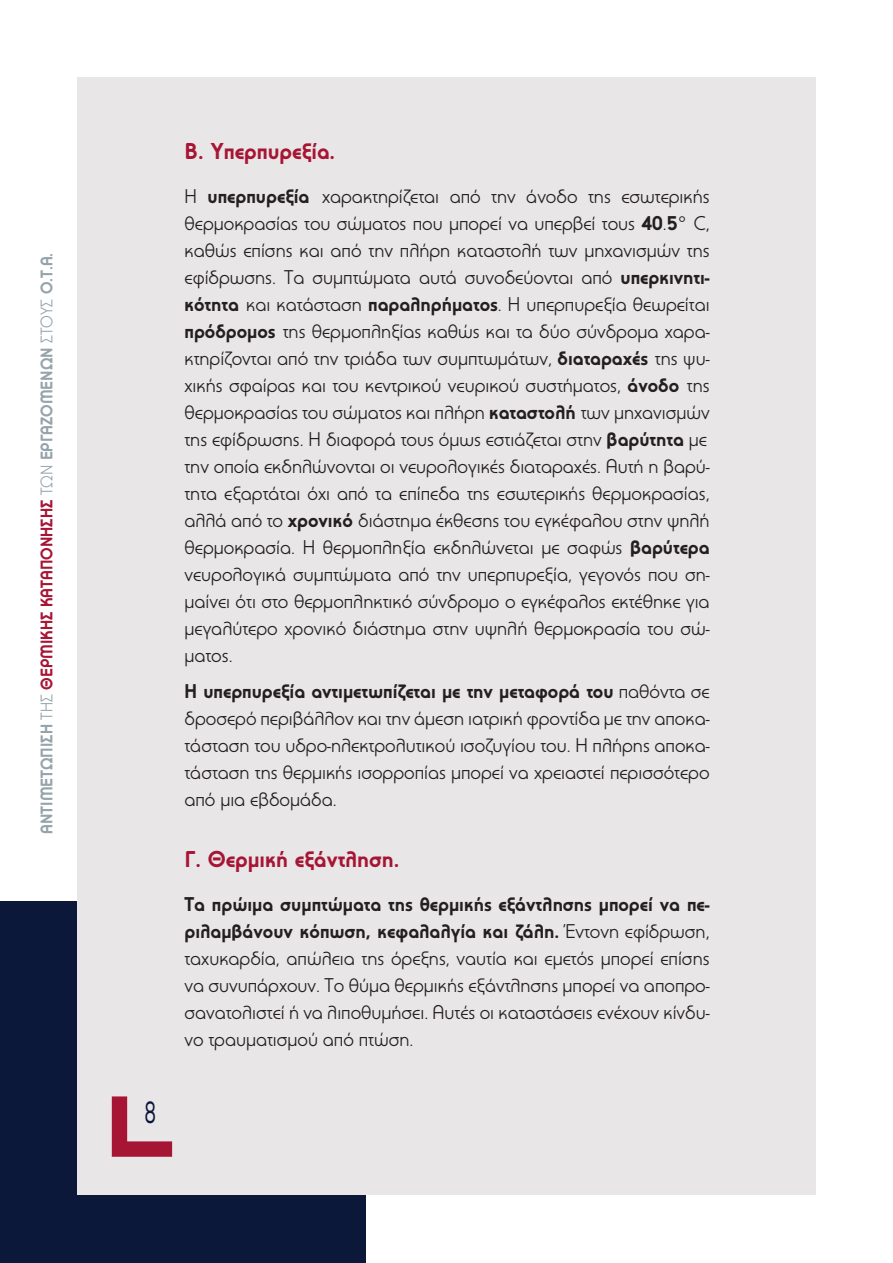
<style>
.page{position:relative;width:893px;height:1263px;background:#fff}
.page>*{position:absolute;margin:0;border:0;box-sizing:border-box;transform-origin:0 0}
.t1{font:30px "Uni Neue";color:#0a173b;scale:.63 1}
.t2{font:700 22.5px "PF Universal";color:#a71535}
.t3{font:19.5px/27px "PF Universal";color:#231f20;text-align:justify}
.t4{font:700 16.5px "PF Universal";color:#95a3ab;scale:.95 1}
.s1{font-weight:400}
.s2{color:#a71535}
.s3{font-weight:700}
</style>
<div class="page">
<div style="left:0;top:901px;width:365px;height:362px;background:#0b183a"></div>
<div style="left:77px;top:77px;width:739px;height:1117px;background:#e8e6e6"></div>
<svg style="left:112px;top:1096px;width:60px;height:61px"></svg>
<p class="t4" style="left:37px;top:834px;width:613px;rotate:-90deg">ΑΝΤΙΜΕΤΩΠΙΣΗ <span class="s1">ΤΗΣ</span> <span class="s2">ΘΕΡΜΙΚΗΣ ΚΑΤΑΠΟΝΗΣΗΣ</span> <span class="s1">ΤΩΝ</span> ΕΡΓΑΖΟΜΕΝΩΝ <span class="s1">ΣΤΟΥΣ</span> Ο.Τ.Α.</p>
<h1 class="t1" style="left:145px;top:1093px;width:20px">8</h1>
<p class="t2" style="left:184px;top:138px;width:152px">Β. Υπερπυρεξία.</p>
<p class="t3" style="left:184px;top:183px;width:527px;text-align:left">Η <span class="s3">υπερπυρεξία</span> χαρακτηρίζεται από την άνοδο της εσωτερικής θερμοκρασίας του σώματος που μπορεί να υπερβεί τους <span class="s3">40</span>.<span class="s3">5</span>° C, καθώς επίσης και από την πλήρη καταστολή των μηχανισμών της εφίδρωσης. Τα συμπτώματα αυτά συνοδεύονται από <span class="s3">υπερκινητι&shy;κότητα</span> και κατάσταση <span class="s3">παραληρήματος</span>. Η υπερπυρεξία θεωρείται <span class="s3">πρόδρομος</span> της θερμοπληξίας καθώς και τα δύο σύνδρομα χαρα&shy;κτηρίζονται από την τριάδα των συμπτωμάτων, <span class="s3">διαταραχές</span> της ψυ&shy;χικής σφαίρας και του κεντρικού νευρικού συστήματος, <span class="s3">άνοδο</span> της θερμοκρασίας του σώματος και πλήρη <span class="s3">καταστολή</span> των μηχανισμών της εφίδρωσης. Η διαφορά τους όμως εστιάζεται στην <span class="s3">βαρύτητα</span> με την οποία εκδηλώνονται οι νευρολογικές διαταραχές. Αυτή η βαρύ&shy;τητα εξαρτάται όχι από τα επίπεδα της εσωτερικής θερμοκρασίας, αλλά από το <span class="s3">χρονικό</span> διάστημα έκθεσης του εγκέφαλου στην ψηλή θερμοκρασία. Η θερμοπληξία εκδηλώνεται με σαφώς <span class="s3">βαρύτερα </span>νευρολογικά συμπτώματα από την υπερπυρεξία, γεγονός που ση&shy;μαίνει ότι στο θερμοπληκτικό σύνδρομο ο εγκέφαλος εκτέθηκε για μεγαλύτερο χρονικό διάστημα στην υψηλή θερμοκρασία του σώ&shy;ματος.</p>
<p class="t3" style="left:184px;top:677px;width:527px"><span class="s3">Η υπερπυρεξία αντιμετωπίζεται με την μεταφορά του</span> παθόντα σε δροσερό περιβάλλον και την άμεση ιατρική φροντίδα με την αποκα&shy;τάσταση του υδρο-ηλεκτρολυτικού ισοζυγίου του. H πλήρης αποκα&shy;τάσταση της θερμικής ισορροπίας μπορεί να χρειαστεί περισσότερο από μια εβδομάδα.</p>
<p class="t2" style="left:184px;top:845px;width:216px">Γ. Θερμική εξάντληση.</p>
<p class="t3" style="left:184px;top:890px;width:527px"><span class="s3">Τα πρώιμα συμπτώματα της θερμικής εξάντλησης μπορεί να πε&shy;ριλαμβάνουν κόπωση, κεφαλαλγία και ζάλη.</span> Έντονη εφίδρωση, ταχυκαρδία, απώλεια της όρεξης, ναυτία και εμετός μπορεί επίσης να συνυπάρχουν. Το θύμα θερμικής εξάντλησης μπορεί να αποπρο&shy;σανατολιστεί ή να λιποθυμήσει. Αυτές οι καταστάσεις ενέχουν κίνδυ&shy;νο τραυματισμού από πτώση.</p>
</div>
